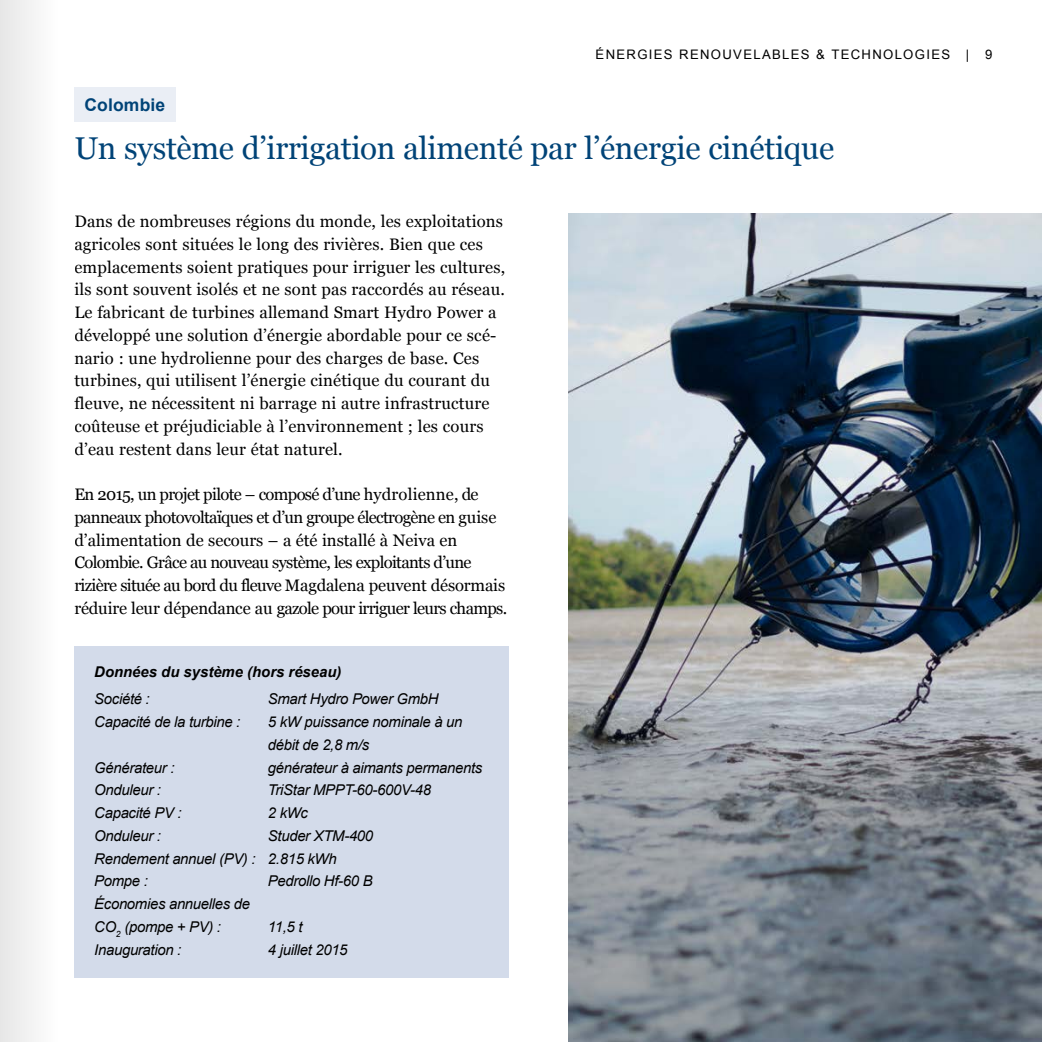
<style>
.page{position:relative;width:1042px;height:1042px;background:#fff}
.page>*{position:absolute;margin:0;border:0;box-sizing:border-box;transform-origin:0 0}
.t1{font:31.5px "Georgia";letter-spacing:-.01em;color:#004377}
.t2{font:700 17.5px "Arial";letter-spacing:.01em;color:#004377}
.t3{font:16.62px/22.8px "Georgia";letter-spacing:.01em;color:#000}
.t4{font:16.62px/22.8px "Georgia";letter-spacing:-.04em;color:#000}
.t5{font:italic 14.88px/22.8px "Arial";letter-spacing:-.02em;color:#000}
.t6{font:italic 700 14.88px "Arial";color:#000}
.t7{font:13.12px "Arial";letter-spacing:.1em;color:#000}
</style>
<div class="page">
<img style="left:568px;top:213px;width:474px;height:829px">
<div style="left:74px;top:646px;width:434px;height:331px;background:#d3dbea"></div>
<div style="left:74px;top:87px;width:102px;height:35px;background:#eaeef5"></div>
<div style="left:0;top:0;width:74px;height:1042px;background:#f2f2f2"></div>
<p class="t7" style="left:595px;top:46px;width:398px">ÉNERGIES RENOUVELABLES &amp; TECHNOLOGIES | 9</p>
<p class="t2" style="left:84px;top:93px;width:82px">Colombie</p>
<h1 class="t1" style="left:74px;top:125px;width:761px">Un système d’irrigation alimenté par l’énergie cinétique</h1>
<p class="t3" style="left:74px;top:209px;width:432px">Dans de nombreuses régions du monde, les exploitations agricoles sont situées le long des rivières. Bien que ces emplacements soient pratiques pour irriguer les cultures, ils sont souvent isolés et ne sont pas raccordés au réseau.<br>Le fabricant de turbines allemand Smart Hydro Power a développé une solution d’énergie abordable pour ce scé&shy;nario : une hydrolienne pour des charges de base. Ces turbines, qui utilisent l’énergie cinétique du courant du fleuve, ne nécessitent ni barrage ni autre infrastructure coûteuse et préjudiciable à l’environnement ; les cours d’eau restent dans leur état naturel.</p>
<p class="t4" style="left:74px;top:482px;width:434px">En 2015, un projet pilote – composé d’une hydrolienne, de panneaux photovoltaïques et d’un groupe électrogène en guise d’alimentation de secours – a été installé à Neiva en Colombie. Grâce au nouveau système, les exploitants d’une rizière située au bord du fleuve Magdalena peuvent désormais réduire leur dépendance au gazole pour irriguer leurs champs.</p>
<p class="t6" style="left:94px;top:662px;width:249px">Données du système (hors réseau)</p>
<p class="t5" style="left:94px;top:688px;width:57px">Société :</p>
<p class="t5" style="left:268px;top:688px;width:172px">Smart Hydro Power GmbH</p>
<p class="t5" style="left:94px;top:711px;width:148px">Capacité de la turbine :</p>
<p class="t5" style="left:268px;top:711px;width:196px">5 kW puissance nominale à un débit de 2,8 m/s</p>
<p class="t5" style="left:94px;top:756px;width:82px">Générateur :</p>
<p class="t5" style="left:268px;top:756px;width:216px">générateur à aimants permanents</p>
<p class="t5" style="left:94px;top:779px;width:68px">Onduleur :</p>
<p class="t5" style="left:268px;top:779px;width:165px">TriStar MPPT-60-600V-48</p>
<p class="t5" style="left:94px;top:801px;width:89px">Capacité PV :</p>
<p class="t5" style="left:268px;top:801px;width:42px">2 kWc</p>
<p class="t5" style="left:94px;top:824px;width:68px">Onduleur :</p>
<p class="t5" style="left:94px;top:824px;width:280px;text-indent:174px">Studer XTM-400<br>Rendement annuel (PV) : 2.815 kWh<br>Pompe :</p>
<p class="t5" style="left:268px;top:870px;width:106px">Pedrollo Hf-60 B</p>
<p class="t5" style="left:94px;top:892px;width:157px">Économies annuelles de<br>CO<sub>2</sub> (pompe + PV) :</p>
<p class="t5" style="left:268px;top:915px;width:36px">11,5 t</p>
<p class="t5" style="left:94px;top:938px;width:89px">Inauguration :</p>
<p class="t5" style="left:268px;top:938px;width:81px">4 juillet 2015</p>
</div>
